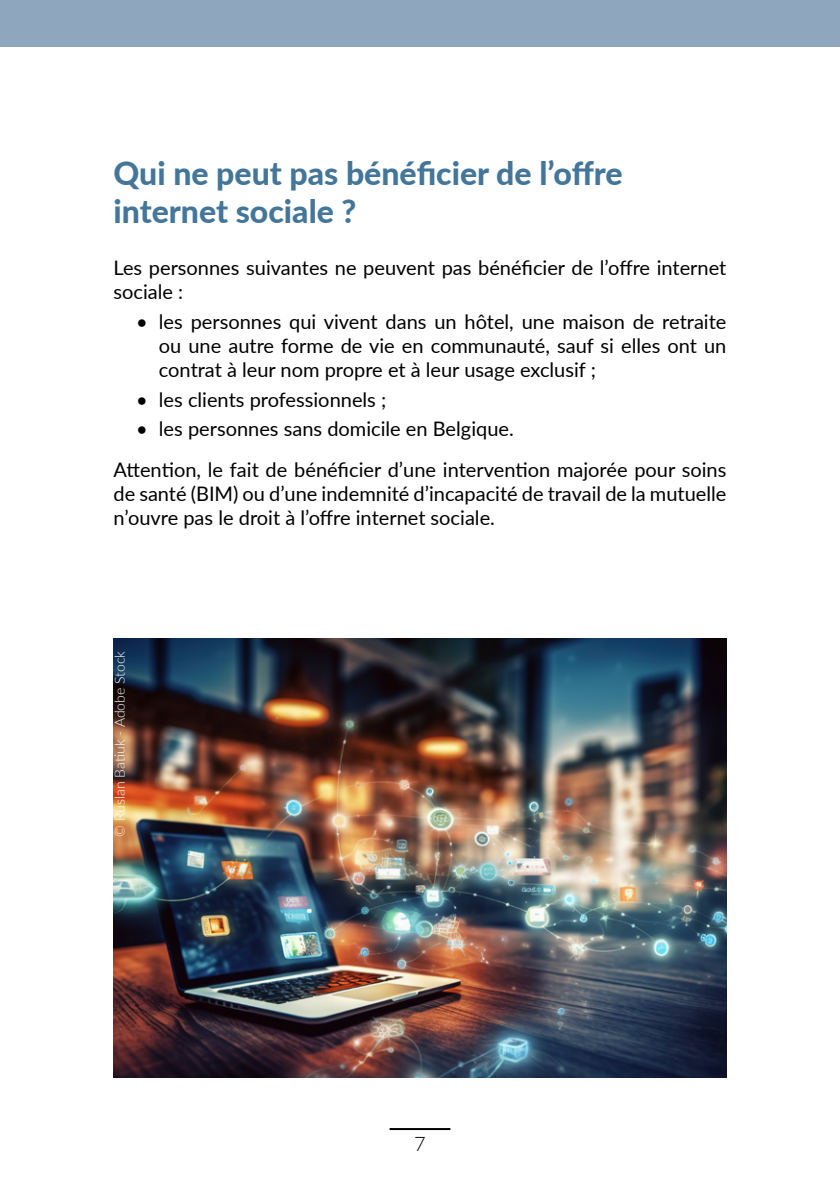
<style>
.page{position:relative;width:840px;height:1191px;background:#fff}
.page>*{position:absolute;margin:0;border:0;box-sizing:border-box;transform-origin:0 0}
.Heading_1_sans_numero{font:800 32px/38.4px "Lato";color:#437699}
.t1{font:20px/24px "Lato";color:#000;text-align:justify}
.t2{font:300 20px "Lato";color:#000}
.txt{font:300 14px "Lato";color:#fff}
</style>
<div class="page">
<hr style="left:389px;top:1128px;width:61px;height:2px;background:#000">
<img style="left:113px;top:638px;width:613px;height:439px">
<div style="left:0;top:0;width:839px;height:46px;background:#8fa6bf"></div>
<p class="Heading_1_sans_numero" style="left:113px;top:152px;width:510px">Qui ne peut pas bénéficier de l’offre internet sociale ?</p>
<p class="t1" style="left:113px;top:255px;width:614px">Les personnes suivantes ne peuvent pas bénéficier de l’offre internet sociale :</p>
<p class="t1" style="left:159px;top:309px;width:568px;text-indent:-23px">• les personnes qui vivent dans un hôtel, une maison de retraite ou une autre forme de vie en communauté, sauf si elles ont un contrat à leur nom propre et à leur usage exclusif ;</p>
<p class="t1" style="left:136px;top:386px;width:251px">• les clients professionnels ;</p>
<p class="t1" style="left:136px;top:416px;width:379px">• les personnes sans domicile en Belgique.</p>
<p class="t1" style="left:113px;top:457px;width:614px">Attention, le fait de bénéficier d’une intervention majorée pour soins de santé (BIM) ou d’une indemnité d’incapacité de travail de la mutuelle n’ouvre pas le droit à l’offre internet sociale.</p>
<p class="txt" style="left:110px;top:836px;width:187px;rotate:-90deg">© Ruslan Batiuk - Adobe Stock</p>
<p class="t2" style="left:414px;top:1130px;width:13px">7</p>
</div>
